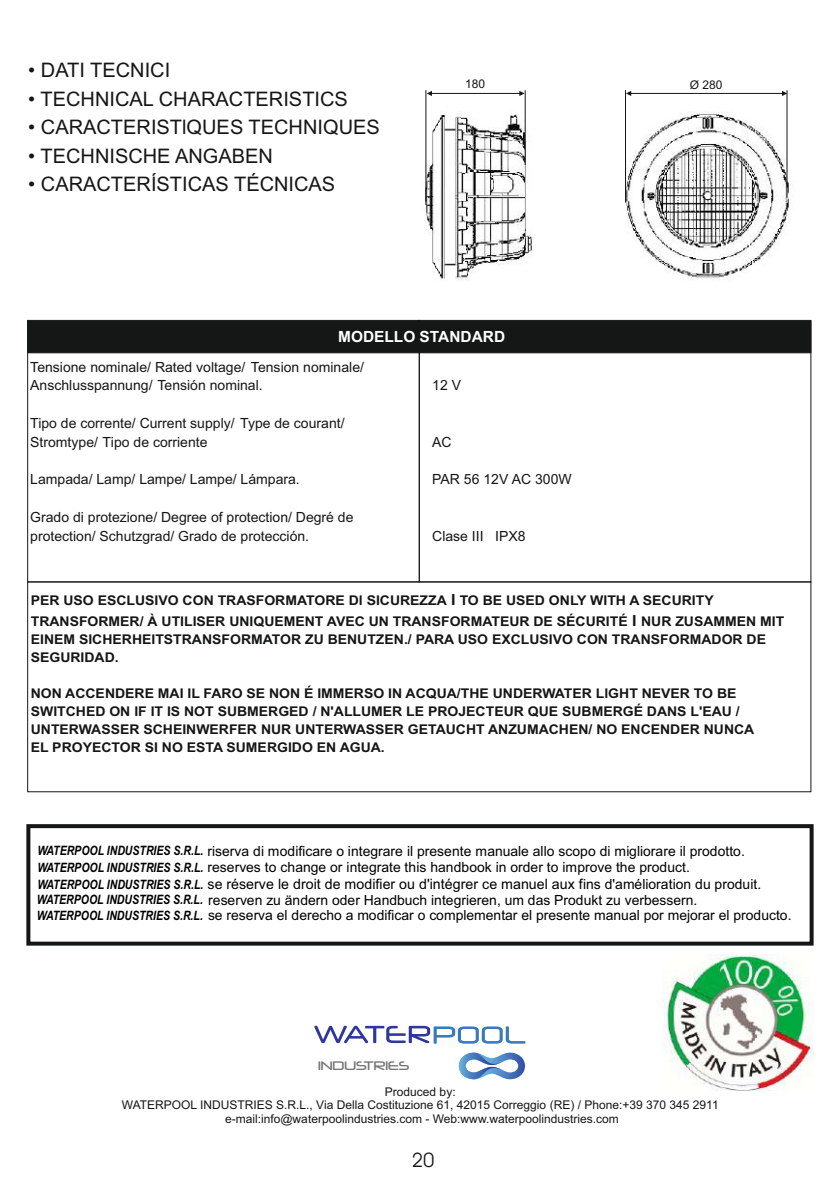
<style>
.page{position:relative;width:840px;height:1191px;background:#fff}
.page>*{position:absolute;margin:0;border:0;box-sizing:border-box;transform-origin:0 0}
.t1{font:20px "Arial";color:#151616}
.t2{font:20px "Avant Garde IT Cby BT";color:#151616}
.t3{font:700 15.4px "Arial";color:#fff}
.t4{font:14.2px "Arial";color:#000}
.t5{font:14px/16.6px "Arial";color:#000}
.t6{font:14px/18.8px "Arial";color:#151616}
.t7{font:700 13.4px/18px "Arial";color:#151616;scale:1.05 1}
.t8{font:12px/13.4px "Arial";color:#151616;text-align:center}
.t9{font:11.8px "Neuropol";color:#717374}
.s1{font-size:15.4px}
.s2{font-family:"Arial Narrow";font-weight:700;font-style:italic;font-size:13px}
.s3{font-size:14px}
</style>
<div class="page">
<div style="left:418px;top:320px;width:392px;height:33px;background:#151616;border:1px solid #151616"></div>
<svg style="left:27px;top:581px;width:784px;height:211px"></svg>
<div style="left:27px;top:320px;width:392px;height:33px;background:#151616;border:1px solid #151616"></div>
<img style="left:425px;top:90px;width:365px;height:191px">
<hr style="left:425px;top:90px;width:1px;height:112px;background:#151616">
<hr style="left:524px;top:90px;width:1px;height:75px;background:#151616">
<hr style="left:786px;top:90px;width:1px;height:108px;background:#151616">
<hr style="left:624px;top:90px;width:1px;height:112px;background:#151616">
<svg style="left:426px;top:91px;width:98px;height:5px"></svg>
<svg style="left:625px;top:91px;width:161px;height:5px"></svg>
<img style="left:662px;top:955px;width:151px;height:135px">
<svg style="left:314px;top:1025px;width:211px;height:18px"></svg>
<svg style="left:458px;top:1052px;width:66px;height:27px"></svg>
<div style="left:26px;top:824px;width:787px;height:121px;border:4px solid #151616"></div>
<h1 class="t1" style="left:28px;top:63px;width:143px">• DATI TECNICI</h1>
<h1 class="t1" style="left:28px;top:91px;width:321px">• TECHNICAL CHARACTERISTICS</h1>
<h1 class="t1" style="left:28px;top:120px;width:353px">• CARACTERISTlQUES TECHNIQUES</h1>
<h1 class="t1" style="left:28px;top:148px;width:246px">• TECHNISCHE ANGABEN</h1>
<h1 class="t1" style="left:28px;top:177px;width:308px">• CARACTERÍSTICAS TÉCNICAS</h1>
<p class="t8" style="left:465px;top:78px;width:22px">180</p>
<p class="t8" style="left:689px;top:79px;width:34px">Ø 280</p>
<p class="t3" style="left:338px;top:330px;width:168px">MODELLO STANDARD</p>
<p class="t6" style="left:30px;top:358px;width:335px">Tensione nominale/ Rated voltage/ Tension nominale/<br>Anschlusspannung/ Tensión nominal.</p>
<p class="t6" style="left:30px;top:415px;width:315px">Tipo de corrente/ Current supply/ Type de courant/<br>Stromtype/ Tipo de corriente</p>
<p class="t6" style="left:30px;top:471px;width:271px">Lampada/ Lamp/ Lampe/ Lampe/ Lámpara.</p>
<p class="t6" style="left:30px;top:509px;width:324px">Grado di protezione/ Degree of protection/ Degré de protection/ Schutzgrad/ Grado de protección.</p>
<p class="t6" style="left:432px;top:377px;width:30px">12 V</p>
<p class="t6" style="left:432px;top:433px;width:21px">AC</p>
<p class="t6" style="left:432px;top:471px;width:141px">PAR 56 12V AC 300W</p>
<p class="t6" style="left:432px;top:527px;width:95px">Clase III IPX8</p>
<p class="t7" style="left:31px;top:591px;width:718px;line-height:20.6px">PER USO ESCLUSIVO CON TRASFORMATORE Dl SICUREZZA <span class="s1">I</span> TO BE USED ONLY WITH A SECURITY<br>TRANSFORMER/ À UTILISER UNIQUEMENT AVEC UN TRANSFORMATEUR DE SÉCURITÉ <span class="s1">I</span> NUR ZUSAMMEN MIT</p>
<p class="t7" style="left:31px;top:632px;width:701px">EINEM SICHERHEITSTRANSFORMATOR ZU BENUTZEN./ PARA USO EXCLUSIVO CON TRANSFORMADOR DE<br>SEGURIDAD.</p>
<p class="t7" style="left:31px;top:686px;width:690px">NON ACCENDERE MAI IL FARO SE NON É IMMERSO IN ACQUA/THE UNDERWATER LlGHT NEVER TO BE SWITCHED ON IF IT IS NOT SUBMERGED / N'ALLUMER LE PROJECTEUR QUE SUBMERGÉ DANS L'EAU / UNTERWASSER SCHEINWERFER NUR UNTERWASSER GETAUCHT ANZUMACHEN/ NO ENCENDER NUNCA EL PROYECTOR SI NO ESTA SUMERGIDO EN AGUA.</p>
<p class="t5" style="left:37px;top:844px;width:708px"><span class="s2">WATERPOOL INDUSTRIES S.R.L.</span> riserva di modificare o integrare il presente manuale allo scopo di migliorare il prodotto.<br><span class="s2">WATERPOOL INDUSTRIES S.R.L.</span> reserves to change or integrate this handbook in order to improve the product.</p>
<p class="t4" style="left:37px;top:878px;width:725px"><span class="s2">WATERPOOL INDUSTRIES S.R.L.</span> se réserve le droit de modifier ou d'intégrer ce manuel aux f<span class="s3">ins d'amélioration du produit.</span></p>
<p class="t5" style="left:37px;top:893px;width:755px;line-height:15.4px"><span class="s2">WATERPOOL INDUSTRIES S.R.L.</span> reserven zu ändern oder Handbuch integrieren, um das Produkt zu verbessern.<br><span class="s2">WATERPOOL INDUSTRIES S.R.L.</span> se reserva el derecho a modificar o complementar el presente manual por mejorar el producto.</p>
<p class="t9" style="left:318px;top:1060px;width:93px">INDUSTRIES</p>
<p class="t8" style="left:122px;top:1086px;width:598px">Produced by:<br>WATERPOOL INDUSTRIES S.R.L., Via Della Costituzione 61, 42015 Correggio (RE) / Phone:+39 370 345 2911 e-mail:info@waterpoolindustries.com - Web:www.waterpoolindustries.com</p>
<h1 class="t2" style="left:411px;top:1152px;width:24px">20</h1>
</div>
